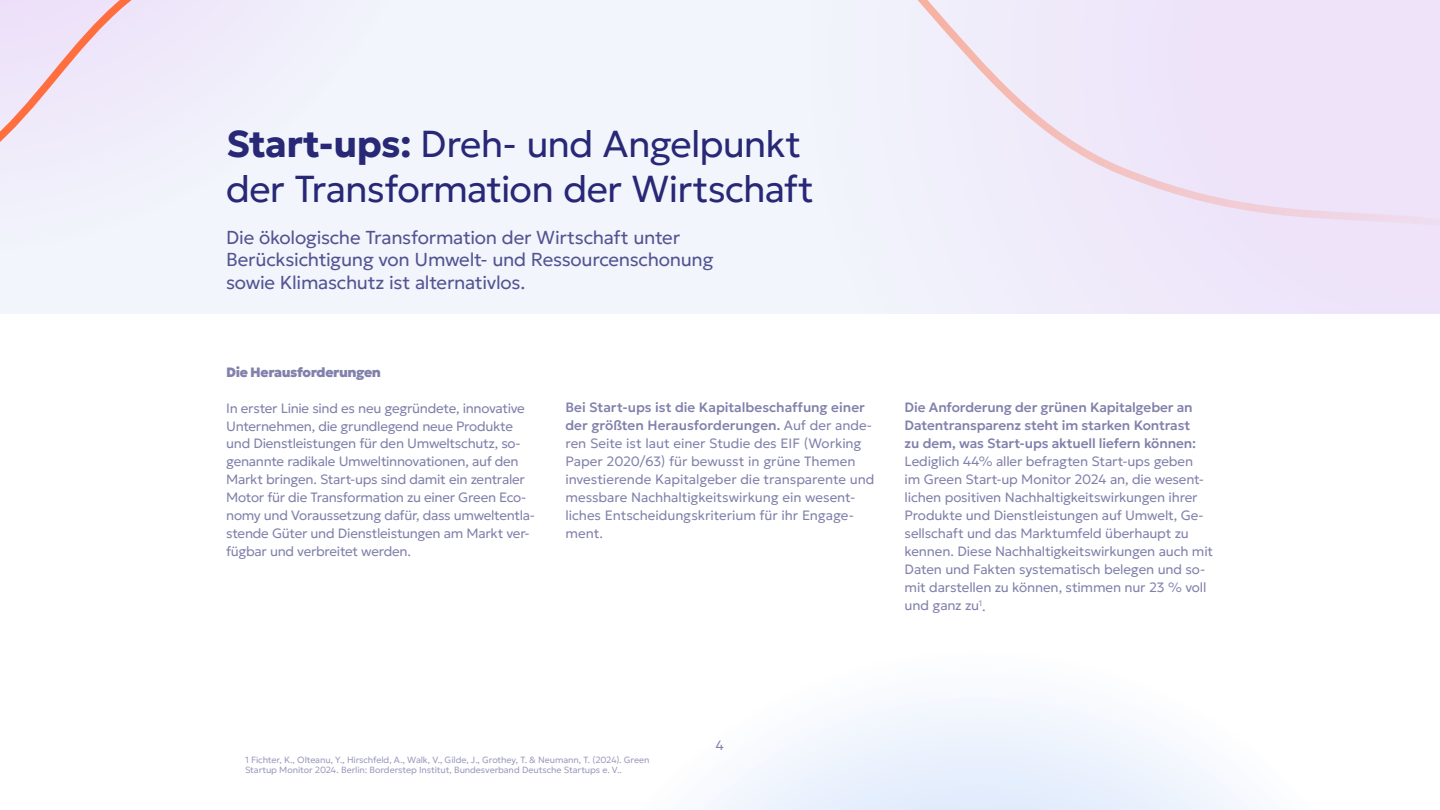
<style>
.page{position:relative;width:1440px;height:810px;background:#fff}
.page>*{position:absolute;margin:0;border:0;box-sizing:border-box;transform-origin:0 0}
.t1{font:300 37.5px/45px "Geologica";letter-spacing:-.025em;color:#282876}
.t2{font:300 18.75px/22.5px "Geologica";letter-spacing:-.015em;color:#535391}
.t3{font:300 13.5px/18px "Geologica";letter-spacing:-.015em;color:#8181ac}
.t4{font:500 13.5px/18px "Geologica";letter-spacing:-.01em;color:#8181ac}
.t5{font:900 13.5px "Geologica";letter-spacing:-.03em;color:#8181ac}
.t6{font:300 9px/10.8px "Geologica";letter-spacing:-.01em;color:#9a9abd}
.s1{font-weight:700}
.s2{font-weight:500}
</style>
<div class="page">
<svg style="left:705px;top:699px;width:545px;height:111px;fill:#f1f6fd"></svg>
<svg style="left:0;top:0;width:1440px;height:314px"></svg>
<h1 class="t1" style="left:226px;top:118px;width:589px"><span class="s1">Start-ups:</span> Dreh- und Angelpunkt der Transformation der Wirtschaft</h1>
<h2 class="t2" style="left:226px;top:225px;width:489px">Die ökologische Transformation der Wirtschaft unter<br>Berücksichtigung von Umwelt- und Ressourcenschonung sowie Klimaschutz ist alternativlos.</h2>
<p class="t5" style="left:226px;top:360px;width:156px">Die Herausforderungen</p>
<p class="t3" style="left:226px;top:398px;width:310px">In erster Linie sind es neu gegründete, innovative Unternehmen, die grundlegend neue Produkte und Dienstleistungen für den Umweltschutz, so&shy;genannte radikale Umweltinnovationen, auf den Markt bringen. Start-ups sind damit ein zentraler Motor für die Transformation zu einer Green Eco&shy;nomy und Voraussetzung dafür, dass umweltentla&shy;stende Güter und Dienstleistungen am Markt ver&shy;fügbar und verbreitet werden.</p>
<p class="t3" style="left:565px;top:398px;width:311px"><span class="s2">Bei Start-ups ist die Kapitalbeschaffung einer der größten Herausforderungen.</span> Auf der ande&shy;ren Seite ist laut einer Studie des EIF (Working Paper 2020/63) für bewusst in grüne Themen investierende Kapitalgeber die transparente und messbare Nachhaltigkeitswirkung ein wesent&shy;liches Entscheidungskriterium für ihr Engage&shy;ment.</p>
<p class="t4" style="left:905px;top:398px;width:293px">Die Anforderung der grünen Kapitalgeber an<br>Datentransparenz steht im starken Kontrast zu dem, was Start-ups aktuell liefern können:</p>
<p class="t3" style="left:905px;top:452px;width:310px">Lediglich 44% aller befragten Start-ups geben<br>im Green Start-up Monitor 2024 an, die wesent&shy;lichen positiven Nachhaltigkeitswirkungen ihrer Produkte und Dienstleistungen auf Umwelt, Ge&shy;sellschaft und das Marktumfeld überhaupt zu kennen. Diese Nachhaltigkeitswirkungen auch mit Daten und Fakten systematisch belegen und so&shy;mit darstellen zu können, stimmen nur 23 % voll und ganz zu<sup>1</sup>.</p>
<p class="t6" style="left:245px;top:753px;width:406px">1 Fichter, K., Olteanu, Y., Hirschfeld, A., Walk, V., Gilde, J., Grothey, T. &amp; Neumann, T. (2024). Green<br>Startup Monitor 2024. Berlin: Borderstep Institut, Bundesverband Deutsche Startups e. V..</p>
<p class="t3" style="left:716px;top:735px;width:10px">4</p>
</div>
